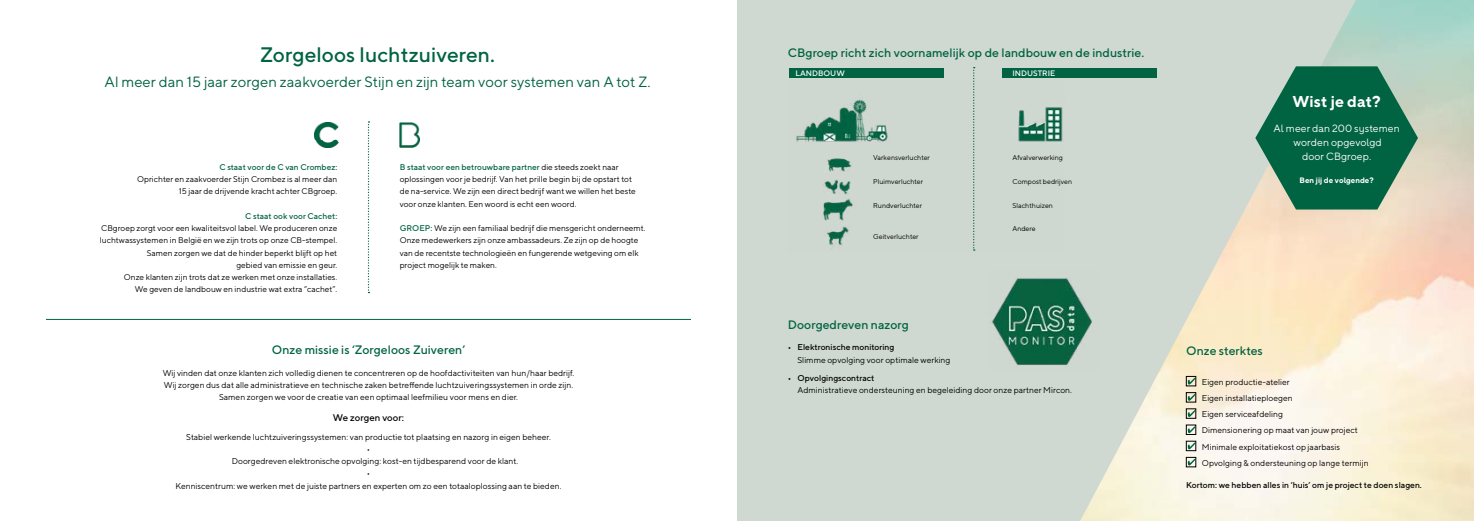
<style>
.page{position:relative;width:1474px;height:521px;background:#fff}
.page>*{position:absolute;margin:0;border:0;box-sizing:border-box;transform-origin:0 0}
.t1{font:500 21px "TT Norms";color:#006342}
.t2{font:700 15.75px "TT Norms";color:#fff}
.t3{font:14.88px "TT Norms";color:#006342}
.t4{font:500 12.25px "TT Norms";color:#006342}
.t5{font:10.5px/14px "TT Norms";color:#fff;text-align:center}
.t6{font:500 9.62px "TT Norms";color:#000}
.t7{font:8.49px/16.2px "TT Norms";color:#000;text-align:center}
.t8{font:500 8.49px "TT Norms";color:#000}
.t9{font:8.31px/12.2px "TT Norms";color:#000;text-align:right}
.t10{font:500 8.31px "TT Norms";color:#006342}
.t11{font:500 7.88px "TT Norms";color:#fff}
.t12{font:700 7.88px "TT Norms";color:#fff}
.t13{font:7px "TT Norms";color:#000}
.s1{font-weight:500;color:#006342}
</style>
<div class="page">
<div style="left:737px;top:0;width:736px;height:521px;background:#cfd8d1"></div>
<img style="left:1080px;top:0;width:393px;height:521px">
<svg style="left:1255px;top:66px;width:162px;height:143px;background:#357f63"></svg>
<div style="left:789px;top:68px;width:155px;height:10px;background:#006342"></div>
<div style="left:1002px;top:68px;width:154px;height:10px;background:#006342"></div>
<img style="left:315px;top:122px;width:24px;height:26px">
<img style="left:399px;top:122px;width:21px;height:26px">
<hr style="left:46px;top:319px;width:645px;height:1px;background:#006342">
<svg style="left:368px;top:121px;width:1px;height:172px"></svg>
<svg style="left:1188px;top:378px;width:5px;height:6px"></svg>
<div style="left:1186px;top:376px;width:9px;height:10px;border:1px solid #000"></div>
<svg style="left:1188px;top:394px;width:5px;height:6px"></svg>
<div style="left:1186px;top:392px;width:9px;height:10px;border:1px solid #000"></div>
<svg style="left:1188px;top:411px;width:5px;height:5px"></svg>
<div style="left:1186px;top:409px;width:9px;height:9px;border:1px solid #000"></div>
<svg style="left:1188px;top:427px;width:5px;height:6px"></svg>
<div style="left:1186px;top:425px;width:9px;height:10px;border:1px solid #000"></div>
<svg style="left:1188px;top:443px;width:5px;height:6px"></svg>
<div style="left:1186px;top:441px;width:9px;height:10px;border:1px solid #000"></div>
<svg style="left:1188px;top:459px;width:5px;height:6px"></svg>
<div style="left:1186px;top:457px;width:9px;height:10px;border:1px solid #000"></div>
<img style="left:796px;top:81px;width:267px;height:170px">
<img style="left:992px;top:270px;width:106px;height:102px">
<h1 class="t1" style="left:260px;top:42px;width:236px">Zorgeloos luchtzuiveren.</h1>
<h3 class="t3" style="left:105px;top:72px;width:547px">Al meer dan 15 jaar zorgen zaakvoerder Stijn en zijn team voor systemen van A tot Z.</h3>
<p class="t10" style="left:219px;top:162px;width:119px">C staat voor de C van Crombez:</p>
<p class="t9" style="left:137px;top:173px;width:202px">Oprichter en zaakvoerder Stijn Crombez is al meer dan<br>15 jaar de drijvende kracht achter CBgroep.</p>
<p class="t10" style="left:245px;top:211px;width:93px">C staat ook voor Cachet:</p>
<p class="t9" style="left:100px;top:222px;width:239px">CBgroep zorgt voor een kwaliteitsvol label. We produceren onze luchtwassystemen in België en we zijn trots op onze CB-stempel.<br>Samen zorgen we dat de hinder beperkt blijft op het<br>gebied van emissie en geur.<br>Onze klanten zijn trots dat ze werken met onze installaties.<br>We geven de landbouw en industrie wat extra “cachet”.</p>
<p class="t9" style="left:400px;top:161px;width:238px;text-align:left"><span class="s1">B staat voor een betrouwbare partner</span> die steeds zoekt naar oplossingen voor je bedrijf. Van het prille begin bij de opstart tot de na-service. We zijn een direct bedrijf want we willen het beste voor onze klanten. Een woord is echt een woord.</p>
<p class="t9" style="left:400px;top:222px;width:247px;text-align:left"><span class="s1">GROEP:</span> We zijn een familiaal bedrijf die mensgericht onderneemt.<br>Onze medewerkers zijn onze ambassadeurs. Ze zijn op de hoogte van de recentste technologieën en fungerende wetgeving om elk project mogelijk te maken.</p>
<h3 class="t4" style="left:272px;top:342px;width:195px">Onze missie is ‘Zorgeloos Zuiveren’</h3>
<p class="t7" style="left:163px;top:366px;width:413px;line-height:12.2px">Wij vinden dat onze klanten zich volledig dienen te concentreren op de hoofdactiviteiten van hun/haar bedrijf.<br>Wij zorgen dus dat alle administratieve en technische zaken betreffende luchtzuiveringssystemen in orde zijn.<br>Samen zorgen we voor de creatie van een optimaal leefmilieu voor mens en dier.</p>
<p class="t6" style="left:333px;top:412px;width:73px">We zorgen voor:</p>
<p class="t7" style="left:186px;top:428px;width:366px">Stabiel werkende luchtzuiveringssystemen: van productie tot plaatsing en nazorg in eigen beheer.</p>
<p class="t7" style="left:367px;top:441px;width:5px">•</p>
<p class="t7" style="left:232px;top:453px;width:288px">Doorgedreven elektronische opvolging: kost-en tijdbesparend voor de klant.</p>
<p class="t7" style="left:367px;top:465px;width:5px">•</p>
<p class="t7" style="left:175px;top:477px;width:387px">Kenniscentrum: we werken met de juiste partners en experten om zo een totaaloplossing aan te bieden.</p>
<h3 class="t4" style="left:788px;top:45px;width:358px">CBgroep richt zich voornamelijk op de landbouw en de industrie.</h3>
<p class="t11" style="left:795px;top:68px;width:51px">LANDBOUW</p>
<p class="t11" style="left:1012px;top:68px;width:44px">INDUSTRIE</p>
<p class="t13" style="left:873px;top:154px;width:58px">Varkensverluchter</p>
<p class="t13" style="left:873px;top:177px;width:51px">Pluimverluchter</p>
<p class="t13" style="left:873px;top:201px;width:50px">Rundverluchter</p>
<p class="t13" style="left:873px;top:232px;width:47px">Geitverluchter</p>
<p class="t13" style="left:1012px;top:154px;width:52px">Afvalverwerking</p>
<p class="t13" style="left:1012px;top:177px;width:61px">Compost bedrijven</p>
<p class="t13" style="left:1012px;top:201px;width:42px">Slachthuizen</p>
<p class="t13" style="left:1012px;top:225px;width:25px">Andere</p>
<h3 class="t4" style="left:787px;top:317px;width:122px">Doorgedreven nazorg</h3>
<p class="t8" style="left:787px;top:342px;width:108px">• Elektronische monitoring</p>
<p class="t7" style="left:797px;top:351px;width:154px">Slimme opvolging voor optimale werking</p>
<p class="t8" style="left:787px;top:373px;width:88px">• Opvolgingscontract</p>
<p class="t7" style="left:797px;top:382px;width:276px">Administratieve ondersteuning en begeleiding door onze partner Mircon.</p>
<h2 class="t2" style="left:1292px;top:91px;width:90px">Wist je dat?</h2>
<p class="t5" style="left:1273px;top:121px;width:128px">Al meer dan 200 systemen worden opgevolgd<br>door CBgroep.</p>
<p class="t12" style="left:1299px;top:175px;width:76px">Ben jij de volgende?</p>
<h3 class="t4" style="left:1186px;top:343px;width:78px">Onze sterktes</h3>
<p class="t7" style="left:1201px;top:373px;width:168px;text-align:left">Eigen productie-atelier<br>Eigen installatieploegen<br>Eigen serviceafdeling<br>Dimensionering op maat van jouw project Minimale exploitatiekost op jaarbasis Opvolging &amp; ondersteuning op lange termijn</p>
<p class="t8" style="left:1186px;top:480px;width:237px">Kortom: we hebben alles in ‘huis’ om je project te doen slagen.</p>
</div>
